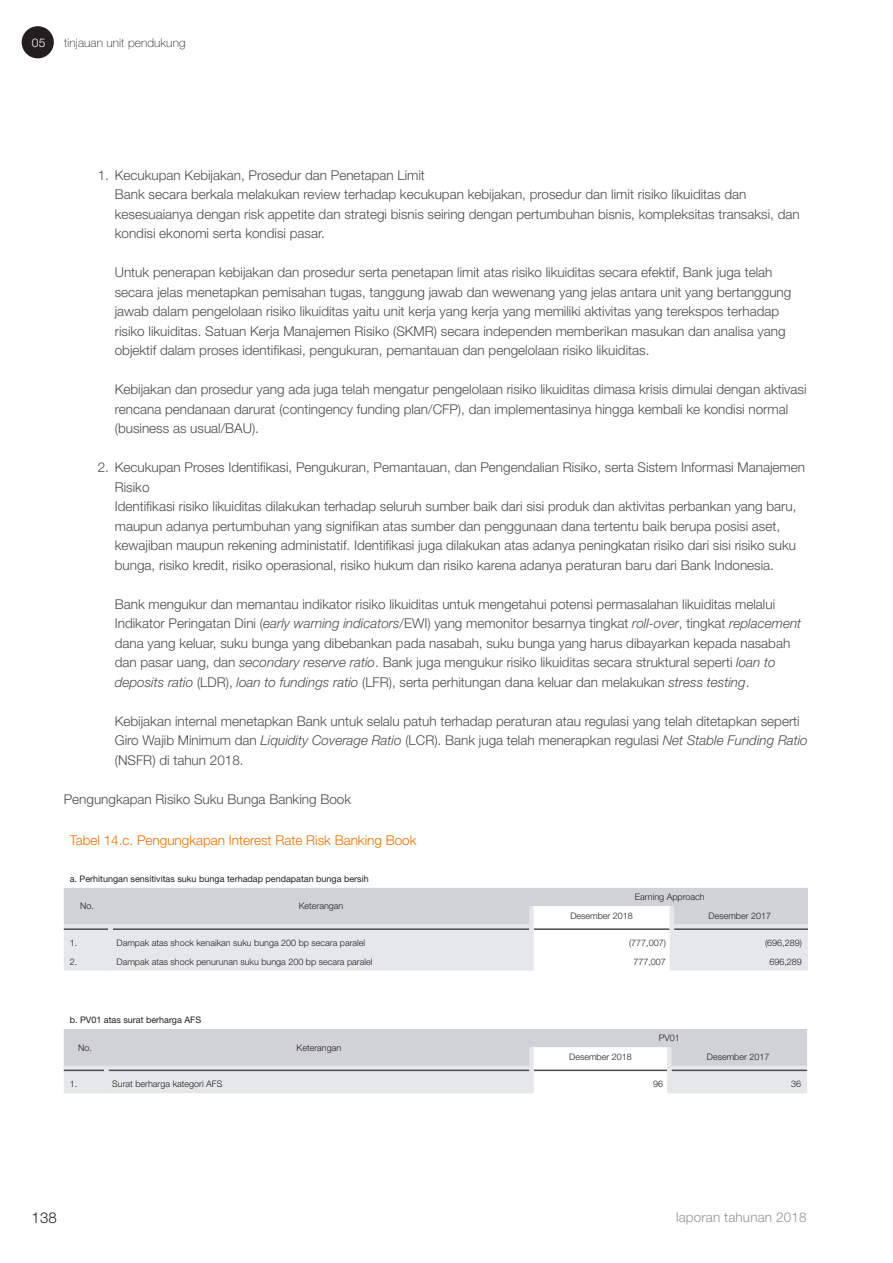
<style>
.page{position:relative;width:893px;height:1263px;background:#fff}
.page>*{position:absolute;margin:0;border:0;box-sizing:border-box;transform-origin:0 0}
.t1{font:300 15px "Helvetica Neue LT Std";color:#231f20}
.Body_Text__Paragraf{font:300 13.5px/19.5px "Helvetica Neue LT Std";color:#4b4c4d}
.Body_Text__Judul_2{font:300 13.5px "Helvetica Neue LT Std";color:#ef7100}
.t2{font:300 13.5px "Helvetica Neue LT Std";letter-spacing:.01em;color:#939598}
.t3{font:100 12px "Helvetica Neue LT Std";letter-spacing:.01em;color:#231f20}
.t4{font:300 12px "Helvetica Neue LT Std";color:#fff}
.Uraian_Tabel{font:300 9px "Helvetica Neue LT Std";color:#231f20}
.t5{font:9px "Helvetica Neue LT Std";color:#231f20}
.s1{font-style:italic}
</style>
<div class="page">
<svg style="left:64px;top:888px;width:744px;height:82px;background:#dedfe0"></svg>
<svg style="left:64px;top:1029px;width:743px;height:64px;background:#dadbdd"></svg>
<div style="left:22px;top:26px;width:32px;height:32px;background:#231f20;border-radius:50%"></div>
<p class="t4" style="left:32px;top:36px;width:15px">05</p>
<p class="t3" style="left:64px;top:36px;width:123px">tinjauan unit pendukung</p>
<p class="Body_Text__Paragraf" style="left:98px;top:165px;width:329px">1. Kecukupan Kebijakan, Prosedur dan Penetapan Limit</p>
<p class="Body_Text__Paragraf" style="left:115px;top:184px;width:686px">Bank secara berkala melakukan review terhadap kecukupan kebijakan, prosedur dan limit risiko likuiditas dan kesesuaianya dengan risk appetite dan strategi bisnis seiring dengan pertumbuhan bisnis, kompleksitas transaksi, dan kondisi ekonomi serta kondisi pasar.</p>
<p class="Body_Text__Paragraf" style="left:115px;top:262px;width:678px">Untuk penerapan kebijakan dan prosedur serta penetapan limit atas risiko likuiditas secara efektif, Bank juga telah secara jelas menetapkan pemisahan tugas, tanggung jawab dan wewenang yang jelas antara unit yang bertanggung jawab dalam pengelolaan risiko likuiditas yaitu unit kerja yang kerja yang memiliki aktivitas yang terekspos terhadap risiko likuiditas. Satuan Kerja Manajemen Risiko (SKMR) secara independen memberikan masukan dan analisa yang objektif dalam proses identifikasi, pengukuran, pemantauan dan pengelolaan risiko likuiditas.</p>
<p class="Body_Text__Paragraf" style="left:115px;top:379px;width:693px">Kebijakan dan prosedur yang ada juga telah mengatur pengelolaan risiko likuiditas dimasa krisis dimulai dengan aktivasi rencana pendanaan darurat (contingency funding plan/CFP), dan implementasinya hingga kembali ke kondisi normal (business as usual/BAU).</p>
<p class="Body_Text__Paragraf" style="left:115px;top:457px;width:692px;text-indent:-17px">2. Kecukupan Proses Identifikasi, Pengukuran, Pemantauan, dan Pengendalian Risiko, serta Sistem Informasi Manajemen<br>Risiko</p>
<p class="Body_Text__Paragraf" style="left:115px;top:496px;width:683px">Identifikasi risiko likuiditas dilakukan terhadap seluruh sumber baik dari sisi produk dan aktivitas perbankan yang baru, maupun adanya pertumbuhan yang signifikan atas sumber dan penggunaan dana tertentu baik berupa posisi aset, kewajiban maupun rekening administatif. Identifikasi juga dilakukan atas adanya peningkatan risiko dari sisi risiko suku bunga, risiko kredit, risiko operasional, risiko hukum dan risiko karena adanya peraturan baru dari Bank Indonesia.</p>
<p class="Body_Text__Paragraf" style="left:115px;top:594px;width:688px">Bank mengukur dan memantau indikator risiko likuiditas untuk mengetahui potensi permasalahan likuiditas melalui Indikator Peringatan Dini (<span class="s1">early warning indicators</span>/EWI) yang memonitor besarnya tingkat <span class="s1">roll-over</span>, tingkat <span class="s1">replacement </span>dana yang keluar, suku bunga yang dibebankan pada nasabah, suku bunga yang harus dibayarkan kepada nasabah dan pasar uang, dan <span class="s1">secondary reserve ratio</span>. Bank juga mengukur risiko likuiditas secara struktural seperti <span class="s1">loan to deposits ratio</span> (LDR), <span class="s1">loan to fundings ratio</span> (LFR), serta perhitungan dana keluar dan melakukan <span class="s1">stress testing</span>.</p>
<p class="Body_Text__Paragraf" style="left:115px;top:711px;width:694px">Kebijakan internal menetapkan Bank untuk selalu patuh terhadap peraturan atau regulasi yang telah ditetapkan seperti<br>Giro Wajib Minimum dan <span class="s1">Liquidity Coverage Ratio</span> (LCR). Bank juga telah menerapkan regulasi <span class="s1">Net Stable Funding Ratio </span>(NSFR) di tahun 2018.</p>
<p class="Body_Text__Paragraf" style="left:64px;top:789px;width:289px">Pengungkapan Risiko Suku Bunga Banking Book</p>
<p class="Body_Text__Judul_2" style="left:70px;top:832px;width:348px">Tabel 14.c. Pengungkapan Interest Rate Risk Banking Book</p>
<p class="t5" style="left:70px;top:873px;width:300px">a. Perhitungan sensitivitas suku bunga terhadap pendapatan bunga bersih</p>
<p class="Uraian_Tabel" style="left:80px;top:901px;width:15px">No.</p>
<p class="Uraian_Tabel" style="left:299px;top:901px;width:46px">Keterangan</p>
<p class="Uraian_Tabel" style="left:635px;top:891px;width:71px">Earning Approach</p>
<p class="Uraian_Tabel" style="left:570px;top:910px;width:64px">Desember 2018</p>
<p class="Uraian_Tabel" style="left:709px;top:910px;width:64px">Desember 2017</p>
<p class="Uraian_Tabel" style="left:70px;top:937px;width:9px">1.</p>
<p class="Uraian_Tabel" style="left:117px;top:937px;width:250px">Dampak atas shock kenaikan suku bunga 200 bp secara paralel</p>
<p class="Uraian_Tabel" style="left:629px;top:937px;width:38px">(777,007)</p>
<p class="Uraian_Tabel" style="left:765px;top:937px;width:38px">(696,289)</p>
<p class="Uraian_Tabel" style="left:70px;top:956px;width:9px">2.</p>
<p class="Uraian_Tabel" style="left:117px;top:956px;width:257px">Dampak atas shock penurunan suku bunga 200 bp secara paralel</p>
<p class="Uraian_Tabel" style="left:633px;top:956px;width:34px">777,007</p>
<p class="Uraian_Tabel" style="left:769px;top:956px;width:34px">696,289</p>
<p class="t5" style="left:70px;top:1014px;width:133px">b. PV01 atas surat berharga AFS</p>
<p class="Uraian_Tabel" style="left:78px;top:1042px;width:15px">No.</p>
<p class="Uraian_Tabel" style="left:297px;top:1042px;width:46px">Keterangan</p>
<p class="Uraian_Tabel" style="left:659px;top:1033px;width:23px">PV01</p>
<p class="Uraian_Tabel" style="left:569px;top:1051px;width:64px">Desember 2018</p>
<p class="Uraian_Tabel" style="left:707px;top:1051px;width:64px">Desember 2017</p>
<p class="Uraian_Tabel" style="left:70px;top:1078px;width:9px">1.</p>
<p class="Uraian_Tabel" style="left:112px;top:1078px;width:112px">Surat berharga kategori AFS</p>
<p class="Uraian_Tabel" style="left:653px;top:1078px;width:12px">96</p>
<p class="Uraian_Tabel" style="left:791px;top:1078px;width:12px">36</p>
<p class="t1" style="left:32px;top:1208px;width:27px">138</p>
<p class="t2" style="left:676px;top:1208px;width:132px">laporan tahunan 2018</p>
</div>
